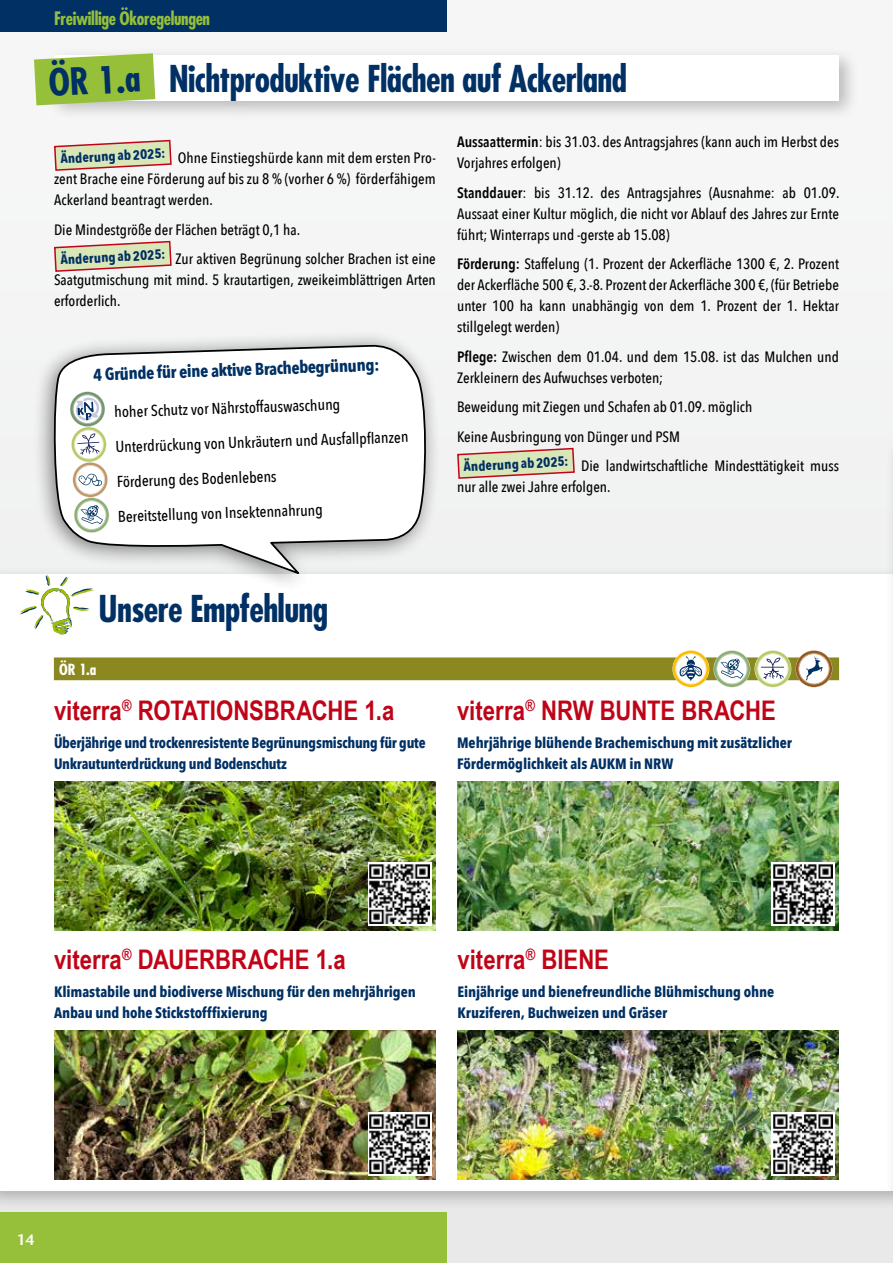
<style>
.page{position:relative;width:893px;height:1263px;background:#f4f5f5}
.page>*{position:absolute;margin:0;border:0;box-sizing:border-box;transform-origin:0 0}
.t1{font:700 condensed 36.45px "Futura";color:#003064}
.t2{font:700 condensed 36px "Futura";letter-spacing:-.02em;color:#003064}
.t3{font:700 27px "Arial Narrow";color:#c00418}
.t4{font:700 condensed 18px "Futura";letter-spacing:-.02em;color:#96c03a}
.t5{font:700 17.1px "Avenir Next Condensed";color:#003064}
.t6{font:500 15.6px "Avenir Next Condensed";color:#000}
.t7{font:500 15px/21px "Avenir Next Condensed";color:#000;text-align:justify}
.t8{font:700 15px/21px "Avenir Next Condensed";letter-spacing:-.005em;color:#003064}
.t9{font:700 condensed 15px "Futura";color:#fff}
.t10{font:600 15px "Stone Sans";color:#fff}
.t11{font:700 13.5px "Avenir Next Condensed";color:#003064}
.s1{font-weight:600}
</style>
<div class="page">
<div style="left:0;top:0;width:446px;height:32px;background:#003064"></div>
<div style="left:0;top:1212px;width:446px;height:51px;background:#96c03a"></div>
<div style="left:0;top:566px;width:893px;height:645px;background:#000;opacity:.25"></div>
<div style="left:0;top:574px;width:893px;height:617px;background:#fff"></div>
<img style="left:54px;top:781px;width:382px;height:149px">
<div style="left:54px;top:658px;width:785px;height:22px;background:#8b8822"></div>
<svg style="left:672px;top:650px;width:161px;height:37px"></svg>
<img style="left:457px;top:781px;width:382px;height:149px">
<img style="left:54px;top:1031px;width:382px;height:149px">
<img style="left:457px;top:1031px;width:382px;height:149px">
<svg style="left:54px;top:139px;width:118px;height:32px"></svg>
<svg style="left:54px;top:240px;width:118px;height:32px"></svg>
<svg style="left:457px;top:447px;width:118px;height:32px"></svg>
<div style="left:46px;top:47px;width:813px;height:74px;background:#000;opacity:.25"></div>
<div style="left:54px;top:55px;width:785px;height:46px;background:#fff"></div>
<svg style="left:34px;top:53px;width:121px;height:52px;background:#a0c550"></svg>
<div style="left:885px;top:435px;width:8px;height:777px;background:#000;opacity:.25"></div>
<hr style="left:892px;top:444px;width:1px;height:747px;background:#fff">
<div style="left:368px;top:862px;width:64px;height:64px;background:linear-gradient(to right,#fff,#fff)"></div>
<img style="left:370px;top:864px;width:59px;height:60px">
<div style="left:771px;top:862px;width:64px;height:64px;background:#fff"></div>
<img style="left:773px;top:864px;width:60px;height:60px">
<div style="left:368px;top:1112px;width:64px;height:64px;background:linear-gradient(to right,#fff,#fff)"></div>
<img style="left:370px;top:1114px;width:59px;height:60px">
<div style="left:771px;top:1112px;width:64px;height:64px;background:#fff"></div>
<img style="left:773px;top:1114px;width:60px;height:60px">
<div style="left:32px;top:330px;width:409px;height:264px;background:#000;opacity:.5"></div>
<svg style="left:53px;top:344px;width:374px;height:233px"></svg>
<svg style="left:69px;top:391px;width:41px;height:142px"></svg>
<svg style="left:19px;top:574px;width:76px;height:61px"></svg>
<p class="t4" style="left:54px;top:7px;width:158px">Freiwillige Ökoregelungen</p>
<h1 class="t1" style="left:48px;top:59px;width:94px;rotate:-3deg">ÖR 1.a</h1>
<h2 class="t2" style="left:169px;top:56px;width:460px">Nichtproduktive Flächen auf Ackerland</h2>
<p class="t11" style="left:60px;top:150px;width:107px;rotate:-3deg">Änderung ab 2025:</p>
<p class="t7" style="left:54px;top:148px;width:383px;text-indent:124px">Ohne Einstiegshürde kann mit dem ersten Pro&shy;zent Brache eine Förderung auf bis zu 8 % (vorher 6 %) förderfähigem Ackerland beantragt werden.</p>
<p class="t7" style="left:54px;top:219px;width:248px">Die Mindestgröße der Flächen beträgt 0,1 ha.</p>
<p class="t11" style="left:60px;top:251px;width:107px;rotate:-3deg">Änderung ab 2025:</p>
<p class="t7" style="left:54px;top:249px;width:383px;text-indent:121px">Zur aktiven Begrünung solcher Brachen ist eine Saatgutmischung mit mind. 5 krautartigen, zweikeimblättrigen Arten erforderlich.</p>
<p class="t5" style="left:93px;top:364px;width:288px;rotate:-2deg">4 Gründe für eine aktive Brachebegrünung:</p>
<p class="t6" style="left:114px;top:402px;width:227px;rotate:-2deg">hoher Schutz vor Nährstoffauswaschung</p>
<p class="t6" style="left:115px;top:437px;width:294px;rotate:-2deg">Unterdrückung von Unkräutern und Ausfallpfl anzen</p>
<p class="t6" style="left:117px;top:472px;width:161px;rotate:-2deg">Förderung des Bodenlebens</p>
<p class="t6" style="left:118px;top:507px;width:206px;rotate:-2deg">Bereitstellung von Insektennahrung</p>
<p class="t7" style="left:457px;top:132px;width:383px"><span class="s1">Aussaattermin</span>: bis 31.03. des Antragsjahres (kann auch im Herbst des<br>Vorjahres erfolgen)</p>
<p class="t7" style="left:457px;top:182px;width:384px"><span class="s1">Standdauer</span>: bis 31.12. des Antragsjahres (Ausnahme: ab 01.09.<br>Aussaat einer Kultur möglich, die nicht vor Ablauf des Jahres zur Ernte führt; Winterraps und -gerste ab 15.08)</p>
<p class="t7" style="left:457px;top:254px;width:383px"><span class="s1">Förderung:</span> Staffelung (1. Prozent der Ackerfläche 1300 €, 2. Prozent der Ackerfläche 500 €, 3.-8. Prozent der Ackerfläche 300 €, (für Betriebe unter 100 ha kann unabhängig von dem 1. Prozent der 1. Hektar stillgelegt werden)</p>
<p class="t7" style="left:457px;top:346px;width:383px"><span class="s1">Pflege:</span> Zwischen dem 01.04. und dem 15.08. ist das Mulchen und<br>Zerkleinern des Aufwuchses verboten;</p>
<p class="t7" style="left:457px;top:392px;width:297px;line-height:29.5px">Beweidung mit Ziegen und Schafen ab 01.09. möglich<br>Keine Ausbringung von Dünger und PSM</p>
<p class="t11" style="left:463px;top:458px;width:107px;rotate:-3deg">Änderung ab 2025:</p>
<p class="t7" style="left:457px;top:456px;width:383px;text-indent:124px">Die landwirtschaftliche Mindesttätigkeit muss nur alle zwei Jahre erfolgen.</p>
<h2 class="t2" style="left:99px;top:585px;width:231px">Unsere Empfehlung</h2>
<p class="t9" style="left:59px;top:660px;width:39px">ÖR 1.a</p>
<h3 class="t3" style="left:54px;top:690px;width:342px">viterra<sup>®</sup> ROTATIONSBRACHE 1.a</h3>
<p class="t8" style="left:54px;top:732px;width:373px">Überjährige und trockenresistente Begrünungsmischung für gute<br>Unkrautunterdrückung und Bodenschutz</p>
<h3 class="t3" style="left:457px;top:690px;width:320px">viterra<sup>®</sup> NRW BUNTE BRACHE</h3>
<p class="t8" style="left:457px;top:732px;width:336px">Mehrjährige blühende Brachemischung mit zusätzlicher<br>Fördermöglichkeit als AUKM in NRW</p>
<h3 class="t3" style="left:54px;top:939px;width:293px">viterra<sup>®</sup> DAUERBRACHE 1.a</h3>
<p class="t8" style="left:54px;top:981px;width:363px">Klimastabile und biodiverse Mischung für den mehrjährigen<br>Anbau und hohe Stickstofffixierung</p>
<h3 class="t3" style="left:457px;top:939px;width:153px">viterra<sup>®</sup> BIENE</h3>
<p class="t8" style="left:457px;top:981px;width:318px">Einjährige und bienefreundliche Blühmischung ohne<br>Kruziferen, Buchweizen und Gräser</p>
<p class="t10" style="left:17px;top:1230px;width:19px">14</p>
</div>
